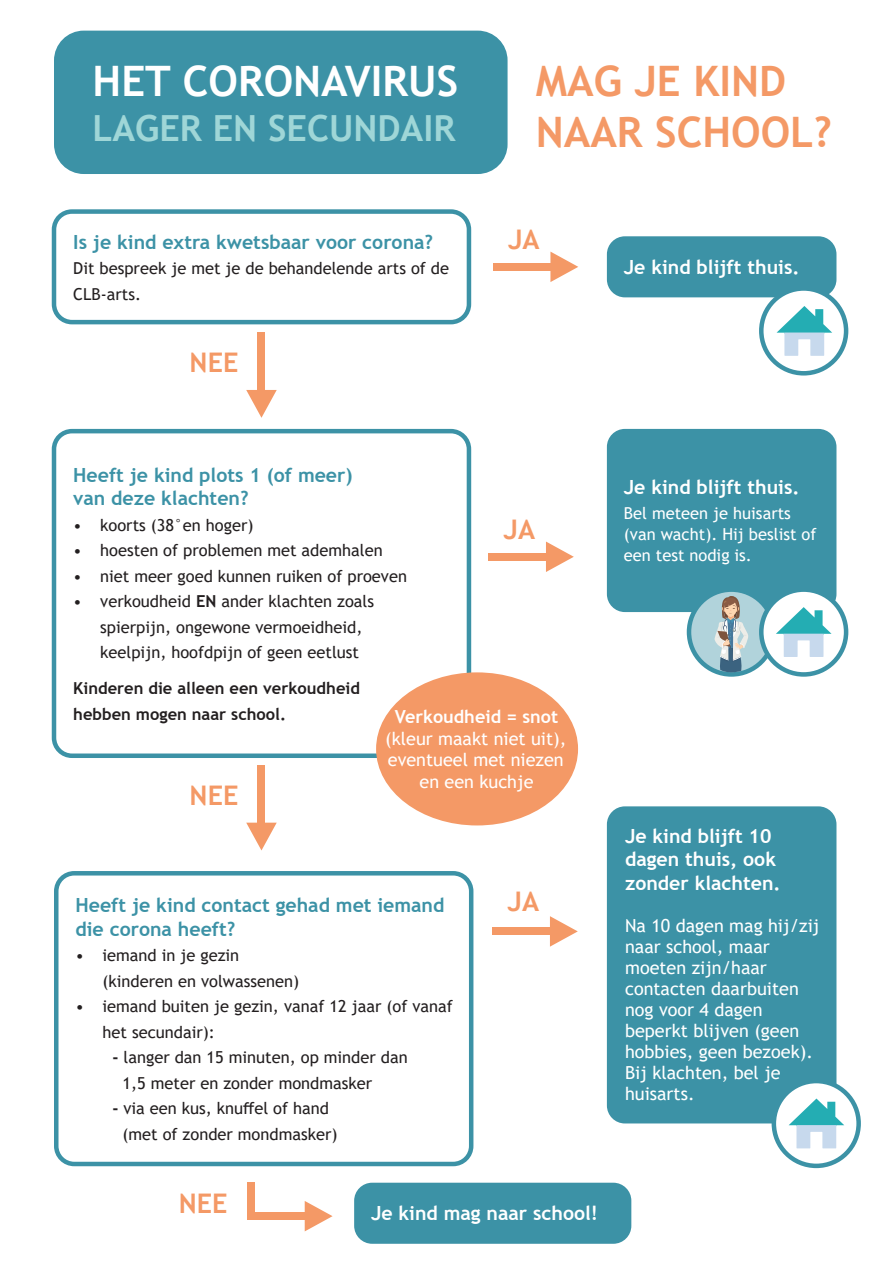
<style>
.page{position:relative;width:893px;height:1263px;background:#fff}
.page>*{position:absolute;margin:0;border:0;box-sizing:border-box;transform-origin:0 0}
.t1{font:700 42px "Trebuchet MS";color:#f49966}
.t2{font:700 42px "Trebuchet MS";color:#fff}
.t3{font:700 36px "Trebuchet MS";color:#9fd6d7}
.t4{font:700 27px "Trebuchet MS";color:#f49966}
.t5{font:700 19.5px/23.4px "Trebuchet MS";color:#3c92a6}
.t6{font:700 19.5px/23.4px "Trebuchet MS";color:#fff}
.t7{font:18px/21px "Trebuchet MS";color:#fff;text-align:center}
.t8{font:16.5px/25.5px "Trebuchet MS";color:#231f20}
.t9{font:16.5px/21px "Trebuchet MS";color:#fff}
.t10{font:700 16.5px "Trebuchet MS";color:#231f20}
.s1{font-weight:700}
</style>
<div class="page">
<div style="left:54px;top:31px;width:454px;height:143px;background:#3c92a6;border-radius:30px"></div>
<div style="left:52px;top:209px;width:419px;height:115px;border:4px solid #3c92a6;border-radius:18px"></div>
<div style="left:493px;top:263px;width:57px;height:8px;background:#f49966"></div>
<svg style="left:550px;top:252px;width:28px;height:30px"></svg>
<div style="left:257px;top:333px;width:8px;height:57px;background:#f49966"></div>
<svg style="left:246px;top:390px;width:31px;height:28px"></svg>
<div style="left:607px;top:236px;width:229px;height:61px;background:#3c92a6;border-radius:18px"></div>
<div style="left:52px;top:429px;width:419px;height:329px;border:4px solid #3c92a6;border-radius:18px"></div>
<div style="left:489px;top:553px;width:57px;height:8px;background:#f49966"></div>
<svg style="left:546px;top:541px;width:28px;height:31px"></svg>
<div style="left:607px;top:429px;width:229px;height:183px;background:#3c92a6;border-radius:18px"></div>
<div style="left:257px;top:765px;width:8px;height:57px;background:#f49966"></div>
<svg style="left:246px;top:823px;width:31px;height:27px"></svg>
<div style="left:493px;top:927px;width:57px;height:8px;background:#f49966"></div>
<svg style="left:550px;top:916px;width:28px;height:31px"></svg>
<svg style="left:761px;top:288px;width:85px;height:85px"></svg>
<div style="left:759px;top:286px;width:89px;height:90px;border:4px solid #3c92a6;border-radius:50%"></div>
<svg style="left:776px;top:306px;width:56px;height:50px"></svg>
<svg style="left:689px;top:590px;width:85px;height:84px;fill:#b1d3db"></svg>
<div style="left:687px;top:587px;width:89px;height:90px;border:4px solid #3c92a6;border-radius:50%"></div>
<svg style="left:761px;top:590px;width:85px;height:84px"></svg>
<div style="left:759px;top:587px;width:89px;height:90px;border:4px solid #3c92a6;border-radius:50%"></div>
<svg style="left:776px;top:607px;width:55px;height:50px"></svg>
<svg style="left:714px;top:595px;width:34px;height:80px"></svg>
<div style="left:376px;top:672px;width:202px;height:153px;background:#f49966;border-radius:50%"></div>
<div style="left:607px;top:806px;width:229px;height:317px;background:#3c92a6;border-radius:18px"></div>
<svg style="left:774px;top:1081px;width:85px;height:85px"></svg>
<div style="left:772px;top:1079px;width:89px;height:89px;border:4px solid #3c92a6;border-radius:50%"></div>
<svg style="left:789px;top:1098px;width:55px;height:50px"></svg>
<div style="left:247px;top:1183px;width:8px;height:37px;background:#f49966"></div>
<div style="left:354px;top:1183px;width:277px;height:61px;background:#3c92a6;border-radius:18px"></div>
<div style="left:248px;top:1212px;width:57px;height:8px;background:#f49966"></div>
<svg style="left:305px;top:1201px;width:28px;height:30px"></svg>
<div style="left:54px;top:871px;width:419px;height:295px;border:4px solid #3c92a6;border-radius:18px"></div>
<p class="t2" style="left:93px;top:55px;width:367px">HET CORONAVIRUS</p>
<p class="t3" style="left:93px;top:106px;width:364px">LAGER EN SECUNDAIR</p>
<p class="t5" style="left:73px;top:230px;width:361px">Is je kind extra kwetsbaar voor corona?</p>
<p class="t8" style="left:73px;top:255px;width:377px">Dit bespreek je met je de behandelende arts of de<br>CLB-arts.</p>
<p class="t4" style="left:190px;top:345px;width:50px">NEE</p>
<p class="t1" style="left:536px;top:55px;width:252px">MAG JE KIND</p>
<p class="t1" style="left:536px;top:106px;width:298px">NAAR SCHOOL?</p>
<p class="t4" style="left:508px;top:223px;width:33px">JA</p>
<p class="t6" style="left:624px;top:255px;width:177px">Je kind blijft thuis.</p>
<p class="t5" style="left:73px;top:463px;width:281px">Heeft je kind plots 1 (of meer)</p>
<p class="t5" style="left:73px;top:486px;width:177px">van deze klachten?</p>
<p class="t8" style="left:73px;top:512px;width:182px">• koorts (38°en hoger)</p>
<p class="t8" style="left:73px;top:537px;width:311px">• hoesten of problemen met ademhalen</p>
<p class="t8" style="left:73px;top:563px;width:335px">• niet meer goed kunnen ruiken of proeven</p>
<p class="t8" style="left:100px;top:588px;width:275px;text-indent:-27px">• verkoudheid <span class="s1">EN</span> ander klachten zoals spierpijn, ongewone vermoeidheid, keelpijn, hoofdpijn of geen eetlust</p>
<p class="t10" style="left:73px;top:678px;width:288px">Kinderen die alleen een verkoudheid</p>
<p class="t10" style="left:73px;top:703px;width:214px">hebben mogen naar school.</p>
<p class="t4" style="left:504px;top:513px;width:33px">JA</p>
<p class="t7" style="left:385px;top:706px;width:183px;line-height:21.6px"><span class="s1">Verkoudheid = snot </span>(kleur maakt niet uit), eventueel met niezen en een kuchje</p>
<p class="t4" style="left:190px;top:778px;width:50px">NEE</p>
<p class="t5" style="left:76px;top:893px;width:370px">Heeft je kind contact gehad met iemand die corona heeft?</p>
<p class="t8" style="left:103px;top:942px;width:198px;text-indent:-27px">• iemand in je gezin (kinderen en volwassenen)</p>
<p class="t8" style="left:103px;top:993px;width:352px;text-indent:-27px">• iemand buiten je gezin, vanaf 12 jaar (of vanaf het secundair):</p>
<p class="t8" style="left:122px;top:1044px;width:287px;text-indent:-10px"><span class="s1">-</span> langer dan 15 minuten, op minder dan<br>1,5 meter en zonder mondmasker</p>
<p class="t8" style="left:122px;top:1095px;width:217px;text-indent:-10px"><span class="s1">-</span> via een kus, knuffel of hand (met of zonder mondmasker)</p>
<p class="t4" style="left:508px;top:884px;width:33px">JA</p>
<p class="t4" style="left:179px;top:1186px;width:50px">NEE</p>
<p class="t6" style="left:371px;top:1202px;width:228px">Je kind mag naar school!</p>
<p class="t6" style="left:624px;top:475px;width:177px">Je kind blijft thuis.</p>
<p class="t9" style="left:624px;top:503px;width:194px">Bel meteen je huisarts (van wacht). Hij beslist of een test nodig is.</p>
<p class="t6" style="left:625px;top:824px;width:157px">Je kind blijft 10 dagen thuis, ook zonder klachten.</p>
<p class="t7" style="left:625px;top:915px;width:196px;text-align:left">Na 10 dagen mag hij/zij naar school, maar moeten zijn/haar contacten daarbuiten nog voor 4 dagen beperkt blijven (geen hobbies, geen bezoek).<br>Bij klachten, bel je huisarts.</p>
</div>
